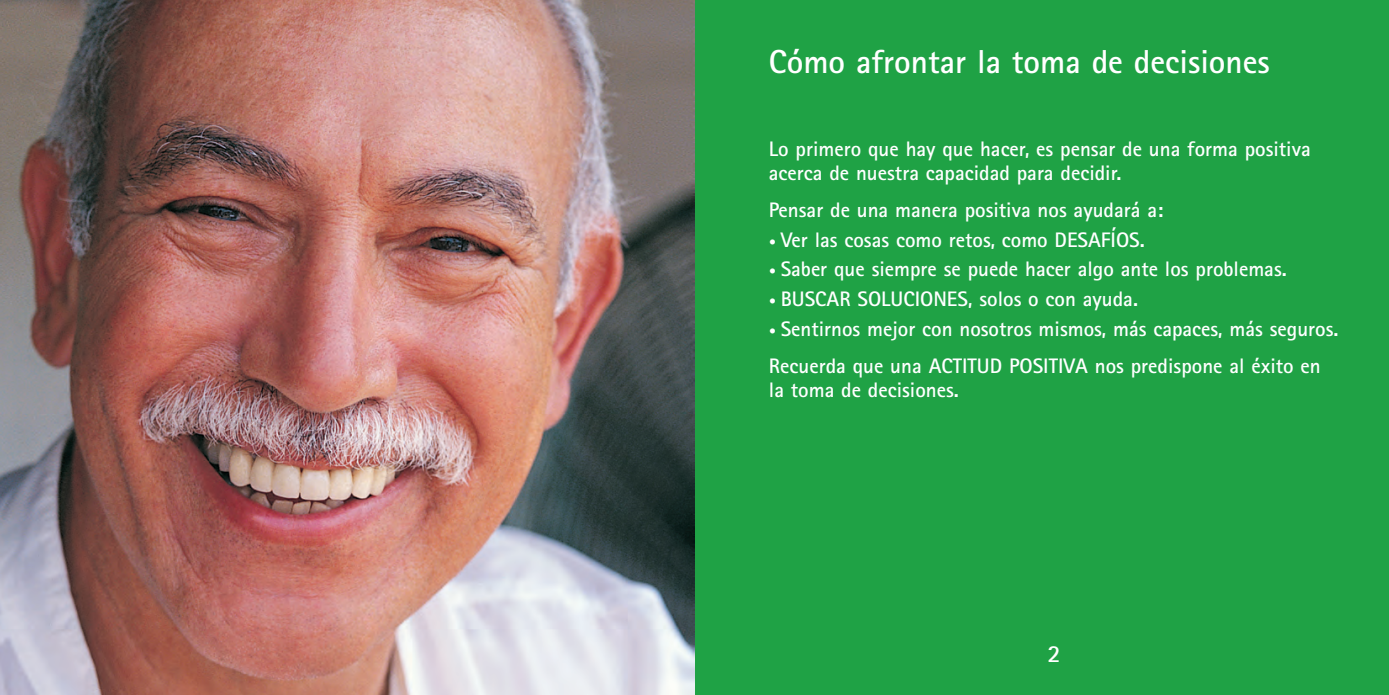
<style>
.page{position:relative;width:1389px;height:695px;background:#fff}
.page>*{position:absolute;margin:0;border:0;box-sizing:border-box;transform-origin:0 0}
.t1{font:700 33.25px "Rotis Sans Serif";color:#fff}
.t2{font:700 24.5px "Rotis Sans Serif";color:#fff}
.t3{font:700 21px/24.5px "Rotis Sans Serif";color:#fff}
.s1{font-size:14px}
</style>
<div class="page">
<div style="left:682px;top:0;width:707px;height:694px;background:#1fa245"></div>
<img style="left:0;top:0;width:694px;height:694px">
<h1 class="t1" style="left:769px;top:50px;width:502px">Cómo afrontar la toma de decisiones</h1>
<p class="t3" style="left:769px;top:138px;width:543px">Lo primero que hay que hacer, es pensar de una forma positiva acerca de nuestra capacidad para decidir.</p>
<p class="t3" style="left:769px;top:199px;width:396px">Pensar de una manera positiva nos ayudará a:</p>
<p class="t3" style="left:769px;top:229px;width:377px"><span class="s1">•</span> Ver las cosas como retos, como DESAFÍOS.</p>
<p class="t3" style="left:769px;top:259px;width:519px"><span class="s1">•</span> Saber que siempre se puede hacer algo ante los problemas.</p>
<p class="t3" style="left:769px;top:289px;width:371px"><span class="s1">•</span> BUSCAR SOLUCIONES, solos o con ayuda.</p>
<p class="t3" style="left:769px;top:312px;width:571px;line-height:36.8px"><span class="s1">•</span> Sentirnos mejor con nosotros mismos, más capaces, más seguros.<br>Recuerda que una ACTITUD POSITIVA nos predispone al éxito en</p>
<p class="t3" style="left:769px;top:380px;width:191px">la toma de decisiones.</p>
<p class="t2" style="left:1048px;top:645px;width:15px">2</p>
</div>
